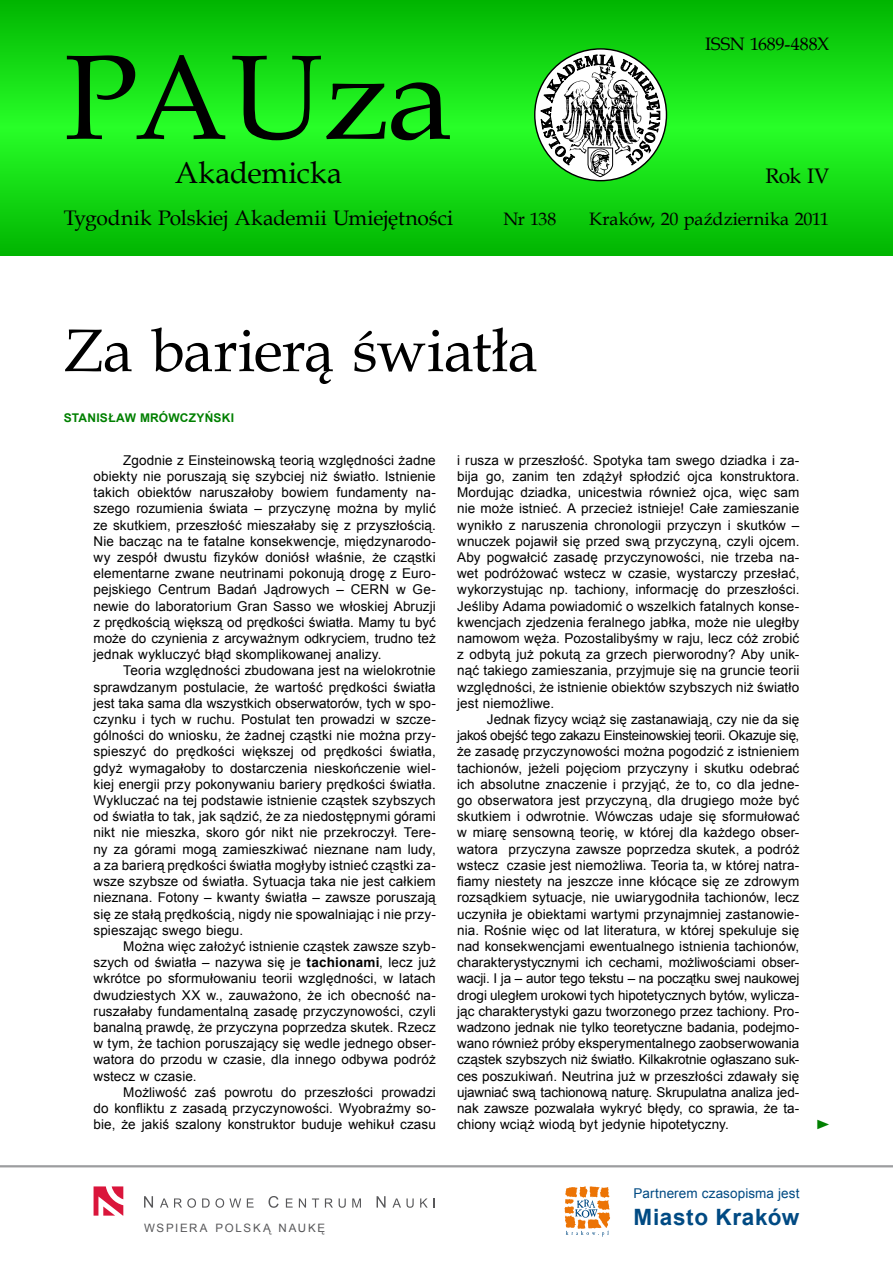
<style>
.page{position:relative;width:893px;height:1263px;background:#fff}
.page>*{position:absolute;margin:0;border:0;box-sizing:border-box;transform-origin:0 0}
.t1{font:120px "Book Antiqua";letter-spacing:-.01em;color:#000}
.t2{font:60px "Book Antiqua";letter-spacing:-.01em;color:#000}
.t3{font:30px "Book Antiqua";color:#000}
.t4{font:700 22.5px "Arial";letter-spacing:.03em;color:#004a83}
.t5{font:21px "Book Antiqua";letter-spacing:-.005em;color:#000}
.t6{font:18px "Book Antiqua";letter-spacing:-.01em;color:#000}
.t7{font:13.5px/16.2px "Arial";letter-spacing:.005em;color:#000;text-align:justify}
.t8{font:13.5px "Arial";letter-spacing:.01em;color:#004a83}
.t9{font:13.5px "Times New Roman";color:#008000;scale:1.22 1}
.t10{font:700 12px "Arial";letter-spacing:.015em;color:#008000}
.t11{font:11.55px "Arial";letter-spacing:.15em;color:#58585a}
.s1{font-weight:700}
</style>
<div class="page">
<svg style="left:0;top:0;width:893px;height:255px;background:#13d813"></svg>
<hr style="left:0;top:1165px;width:893px;height:2px;background:#9c9d9f">
<svg style="left:535px;top:49px;width:131px;height:132px"></svg>
<svg style="left:540px;top:46px;width:120px;height:131px"></svg>
<svg style="left:564px;top:1186px;width:46px;height:50px"></svg>
<svg style="left:94px;top:1186px;width:29px;height:29px"></svg>
<svg style="left:144px;top:1196px;width:9px;height:11px"></svg>
<svg style="left:160px;top:1198px;width:8px;height:9px"></svg>
<svg style="left:174px;top:1198px;width:22px;height:10px"></svg>
<svg style="left:202px;top:1198px;width:39px;height:10px"></svg>
<svg style="left:247px;top:1198px;width:7px;height:9px"></svg>
<svg style="left:268px;top:1196px;width:11px;height:12px"></svg>
<svg style="left:286px;top:1198px;width:7px;height:9px"></svg>
<svg style="left:299px;top:1198px;width:7px;height:9px"></svg>
<svg style="left:312px;top:1198px;width:7px;height:9px"></svg>
<svg style="left:325px;top:1198px;width:8px;height:9px"></svg>
<svg style="left:339px;top:1198px;width:7px;height:10px"></svg>
<svg style="left:352px;top:1198px;width:9px;height:9px"></svg>
<svg style="left:377px;top:1196px;width:9px;height:11px"></svg>
<svg style="left:392px;top:1198px;width:22px;height:10px"></svg>
<svg style="left:420px;top:1198px;width:15px;height:9px"></svg>
<h1 class="t1" style="left:64px;top:14px;width:390px">PAUza</h1>
<h3 class="t3" style="left:175px;top:152px;width:169px">Akademicka</h3>
<h3 class="t5" style="left:64px;top:203px;width:391px">Tygodnik Polskiej Akademii Umiejętności</h3>
<h3 class="t6" style="left:503px;top:206px;width:55px">Nr 138</h3>
<h3 class="t6" style="left:705px;top:32px;width:126px">ISSN 1689-488X</h3>
<h3 class="t5" style="left:766px;top:161px;width:65px">Rok IV</h3>
<h3 class="t6" style="left:589px;top:206px;width:241px">Kraków, 20 października 2011</h3>
<h2 class="t2" style="left:64px;top:309px;width:475px">Za barierą światła</h2>
<p class="t10" style="left:64px;top:410px;width:172px">STANISŁAW MRÓWCZYŃSKI</p>
<p class="t7" style="left:94px;top:452px;width:344px;text-indent:30px">Zgodnie z Einsteinowską teorią względności żadne obiekty nie poruszają się szybciej niż światło. Istnienie takich obiektów naruszałoby bowiem fundamenty na&shy;szego rozumienia świata – przyczynę można by mylić ze skutkiem, przeszłość mieszałaby się z przyszłością.<br>Nie bacząc na te fatalne konsekwencje, międzynarodo&shy;wy zespół dwustu fizyków doniósł właśnie, że cząstki elementarne zwane neutrinami pokonują drogę z Euro&shy;pejskiego Centrum Badań Jądrowych – CERN w Ge&shy;newie do laboratorium Gran Sasso we włoskiej Abruzji z prędkością większą od prędkości światła. Mamy tu być może do czynienia z arcyważnym odkryciem, trudno też jednak wykluczyć błąd skomplikowanej analizy.</p>
<p class="t7" style="left:94px;top:663px;width:344px;text-indent:30px">Teoria względności zbudowana jest na wielokrotnie sprawdzanym postulacie, że wartość prędkości światła jest taka sama dla wszystkich obserwatorów, tych w spo&shy;czynku i tych w ruchu. Postulat ten prowadzi w szcze&shy;gólności do wniosku, że żadnej cząstki nie można przy&shy;spieszyć do prędkości większej od prędkości światła, gdyż wymagałoby to dostarczenia nieskończenie wiel&shy;kiej energii przy pokonywaniu bariery prędkości światła.<br>Wykluczać na tej podstawie istnienie cząstek szybszych od światła to tak, jak sądzić, że za niedostępnymi górami nikt nie mieszka, skoro gór nikt nie przekroczył. Tere&shy;ny za górami mogą zamieszkiwać nieznane nam ludy, a za barierą prędkości światła mogłyby istnieć cząstki za&shy;wsze szybsze od światła. Sytuacja taka nie jest całkiem nieznana. Fotony – kwanty światła – zawsze poruszają się ze stałą prędkością, nigdy nie spowalniając i nie przy&shy;spieszając swego biegu.</p>
<p class="t7" style="left:94px;top:938px;width:344px;text-indent:30px">Można więc założyć istnienie cząstek zawsze szyb&shy;szych od światła – nazywa się je <span class="s1">tachionami</span>, lecz już wkrótce po sformułowaniu teorii względności, w latach dwudziestych XX w., zauważono, że ich obecność na&shy;ruszałaby fundamentalną zasadę przyczynowości, czyli banalną prawdę, że przyczyna poprzedza skutek. Rzecz w tym, że tachion poruszający się wedle jednego obser&shy;watora do przodu w czasie, dla innego odbywa podróż wstecz w czasie.</p>
<p class="t7" style="left:94px;top:1084px;width:344px;text-indent:30px">Możliwość zaś powrotu do przeszłości prowadzi do konfliktu z zasadą przyczynowości. Wyobraźmy so&shy;bie, że jakiś szalony konstruktor buduje wehikuł czasu</p>
<p class="t7" style="left:457px;top:452px;width:344px">i rusza w przeszłość. Spotyka tam swego dziadka i za&shy;bija go, zanim ten zdążył spłodzić ojca konstruktora.<br>Mordując dziadka, unicestwia również ojca, więc sam nie może istnieć. A przecież istnieje! Całe zamieszanie wynikło z naruszenia chronologii przyczyn i skutków – wnuczek pojawił się przed swą przyczyną, czyli ojcem.<br>Aby pogwałcić zasadę przyczynowości, nie trzeba na&shy;wet podróżować wstecz w czasie, wystarczy przesłać, wykorzystując np. tachiony, informację do przeszłości.<br>Jeśliby Adama powiadomić o wszelkich fatalnych konse&shy;kwencjach zjedzenia feralnego jabłka, może nie uległby namowom węża. Pozostalibyśmy w raju, lecz cóż zrobić z odbytą już pokutą za grzech pierworodny? Aby unik&shy;nąć takiego zamieszania, przyjmuje się na gruncie teorii względności, że istnienie obiektów szybszych niż światło jest niemożliwe.</p>
<p class="t7" style="left:457px;top:711px;width:344px;text-indent:30px">Jednak fizycy wciąż się zastanawiają, czy nie da się jakoś obejść tego zakazu Einsteinowskiej teorii. Okazuje się, że zasadę przyczynowości można pogodzić z istnieniem tachionów, jeżeli pojęciom przyczyny i skutku odebrać ich absolutne znaczenie i przyjąć, że to, co dla jedne&shy;go obserwatora jest przyczyną, dla drugiego może być skutkiem i odwrotnie. Wówczas udaje się sformułować w miarę sensowną teorię, w której dla każdego obser&shy;watora przyczyna zawsze poprzedza skutek, a podróż wstecz czasie jest niemożliwa. Teoria ta, w której natra&shy;fiamy niestety na jeszcze inne kłócące się ze zdrowym rozsądkiem sytuacje, nie uwiarygodniła tachionów, lecz uczyniła je obiektami wartymi przynajmniej zastanowie&shy;nia. Rośnie więc od lat literatura, w której spekuluje się nad konsekwencjami ewentualnego istnienia tachionów, charakterystycznymi ich cechami, możliwościami obser&shy;wacji. I ja – autor tego tekstu – na początku swej naukowej drogi uległem urokowi tych hipotetycznych bytów, wylicza&shy;jąc charakterystyki gazu tworzonego przez tachiony. Pro&shy;wadzono jednak nie tylko teoretyczne badania, podejmo&shy;wano również próby eksperymentalnego zaobserwowania cząstek szybszych niż światło. Kilkakrotnie ogłaszano suk&shy;ces poszukiwań. Neutrina już w przeszłości zdawały się ujawniać swą tachionową naturę. Skrupulatna analiza jed&shy;nak zawsze pozwalała wykryć błędy, co sprawia, że ta&shy;chiony wciąż wiodą byt jedynie hipotetyczny.</p>
<p class="t9" style="left:815px;top:1115px;width:15px">►</p>
<p class="t11" style="left:144px;top:1221px;width:183px">WSPIERA POLSKĄ NAUKĘ</p>
<p class="t8" style="left:634px;top:1185px;width:167px">Partnerem czasopisma jest</p>
<h3 class="t4" style="left:634px;top:1203px;width:167px">Miasto Kraków</h3>
</div>
